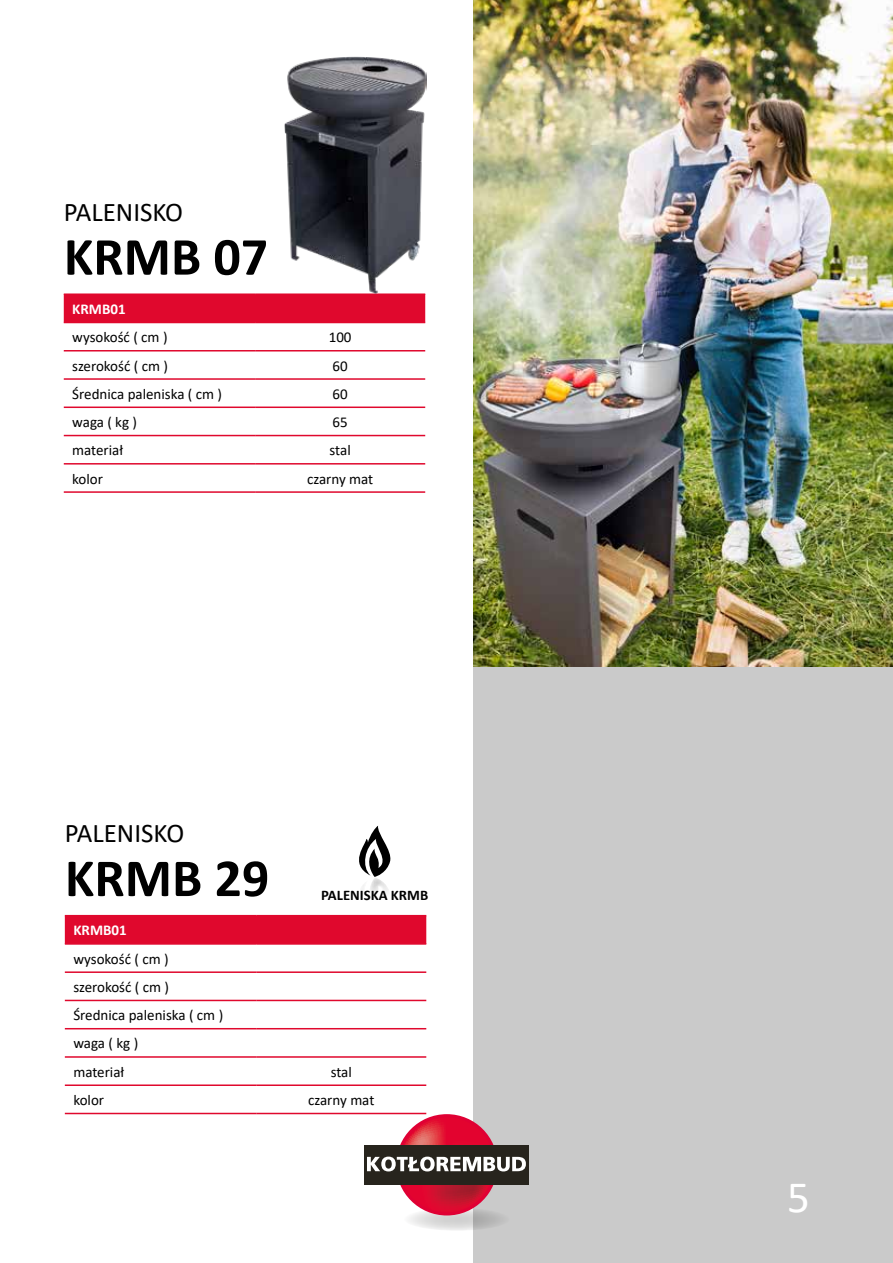
<style>
.page{position:relative;width:893px;height:1263px;background:#fff}
.page>*{position:absolute;margin:0;border:0;box-sizing:border-box;transform-origin:0 0}
.t1{font:700 54px "Calibri";color:#000}
.t2{font:45px "Calibri";color:#fff}
.t3{font:27px "Calibri";color:#000}
.t4{font:15px/28.2px "Calibri";color:#000}
.t5{font:700 15px "Calibri";color:#fff}
.t6{font:700 14.7px "Calibri";color:#000}
</style>
<div class="page">
<div style="left:473px;top:667px;width:420px;height:596px;background:#cacaca"></div>
<img style="left:473px;top:0;width:420px;height:667px">
<div style="left:64px;top:295px;width:361px;height:27px;background:#e0082d"></div>
<hr style="left:64px;top:406px;width:191px;height:2px;background:#e0082d">
<hr style="left:64px;top:435px;width:191px;height:1px;background:#e0082d">
<hr style="left:64px;top:463px;width:191px;height:2px;background:#e0082d">
<hr style="left:255px;top:463px;width:170px;height:2px;background:#e0082d">
<hr style="left:64px;top:491px;width:191px;height:2px;background:#e0082d">
<hr style="left:64px;top:293px;width:191px;height:2px;background:#e0082d">
<hr style="left:255px;top:293px;width:170px;height:2px;background:#e0082d">
<hr style="left:64px;top:322px;width:191px;height:1px;background:#e0082d">
<hr style="left:64px;top:350px;width:191px;height:1px;background:#e0082d">
<hr style="left:64px;top:378px;width:191px;height:2px;background:#e0082d">
<hr style="left:255px;top:406px;width:170px;height:2px;background:#e0082d">
<hr style="left:255px;top:435px;width:170px;height:1px;background:#e0082d">
<hr style="left:255px;top:322px;width:170px;height:1px;background:#e0082d">
<hr style="left:255px;top:350px;width:170px;height:1px;background:#e0082d">
<hr style="left:255px;top:378px;width:170px;height:2px;background:#e0082d">
<hr style="left:255px;top:491px;width:170px;height:2px;background:#e0082d">
<svg style="left:65px;top:826px;width:361px;height:117px"></svg>
<hr style="left:65px;top:1028px;width:191px;height:1px;background:#e0082d">
<hr style="left:65px;top:1056px;width:191px;height:2px;background:#e0082d">
<hr style="left:65px;top:1084px;width:191px;height:2px;background:#e0082d">
<hr style="left:256px;top:1084px;width:170px;height:2px;background:#e0082d">
<hr style="left:65px;top:1113px;width:191px;height:1px;background:#e0082d">
<hr style="left:65px;top:915px;width:191px;height:1px;background:#e0082d">
<hr style="left:256px;top:915px;width:170px;height:1px;background:#e0082d">
<hr style="left:65px;top:943px;width:191px;height:2px;background:#e0082d">
<hr style="left:65px;top:971px;width:191px;height:2px;background:#e0082d">
<hr style="left:65px;top:1000px;width:191px;height:1px;background:#e0082d">
<hr style="left:256px;top:1028px;width:170px;height:1px;background:#e0082d">
<hr style="left:256px;top:1056px;width:170px;height:2px;background:#e0082d">
<hr style="left:256px;top:943px;width:170px;height:2px;background:#e0082d">
<hr style="left:256px;top:971px;width:170px;height:2px;background:#e0082d">
<hr style="left:256px;top:1000px;width:170px;height:1px;background:#e0082d">
<hr style="left:256px;top:1113px;width:170px;height:1px;background:#e0082d">
<img style="left:285px;top:57px;width:141px;height:236px">
<svg style="left:404px;top:1208px;width:106px;height:23px"></svg>
<div style="left:364px;top:1145px;width:165px;height:39px;background:#27241d"></div>
<svg style="left:367px;top:1117px;width:159px;height:95px"></svg>
<h3 class="t3" style="left:64px;top:193px;width:121px">PALENISKO</h3>
<h1 class="t1" style="left:64px;top:218px;width:206px">KRMB 07</h1>
<p class="t5" style="left:72px;top:298px;width:55px">KRMB01</p>
<p class="t4" style="left:72px;top:323px;width:97px">wysokość ( cm )</p>
<p class="t4" style="left:329px;top:323px;width:24px">100</p>
<p class="t4" style="left:72px;top:351px;width:97px">szerokość ( cm )</p>
<p class="t4" style="left:333px;top:351px;width:17px">60</p>
<p class="t4" style="left:72px;top:379px;width:151px">Średnica paleniska ( cm )</p>
<p class="t4" style="left:333px;top:379px;width:17px">60</p>
<p class="t4" style="left:72px;top:408px;width:66px">waga ( kg )</p>
<p class="t4" style="left:333px;top:408px;width:17px">65</p>
<p class="t4" style="left:72px;top:436px;width:52px">materiał</p>
<p class="t4" style="left:330px;top:436px;width:23px">stal</p>
<p class="t4" style="left:72px;top:464px;width:32px">kolor</p>
<p class="t4" style="left:307px;top:464px;width:68px">czarny mat</p>
<h3 class="t3" style="left:65px;top:814px;width:121px">PALENISKO</h3>
<h1 class="t1" style="left:65px;top:840px;width:206px">KRMB 29</h1>
<p class="t5" style="left:73px;top:920px;width:55px">KRMB01</p>
<p class="t4" style="left:73px;top:944px;width:151px">wysokość ( cm ) szerokość ( cm )<br>Średnica paleniska ( cm ) waga ( kg )<br>materiał</p>
<p class="t6" style="left:321px;top:885px;width:109px">PALENISKA KRMB</p>
<p class="t4" style="left:331px;top:1057px;width:23px">stal</p>
<p class="t4" style="left:73px;top:1085px;width:32px">kolor</p>
<p class="t4" style="left:308px;top:1085px;width:68px">czarny mat</p>
<h2 class="t2" style="left:787px;top:1165px;width:24px">5</h2>
</div>
